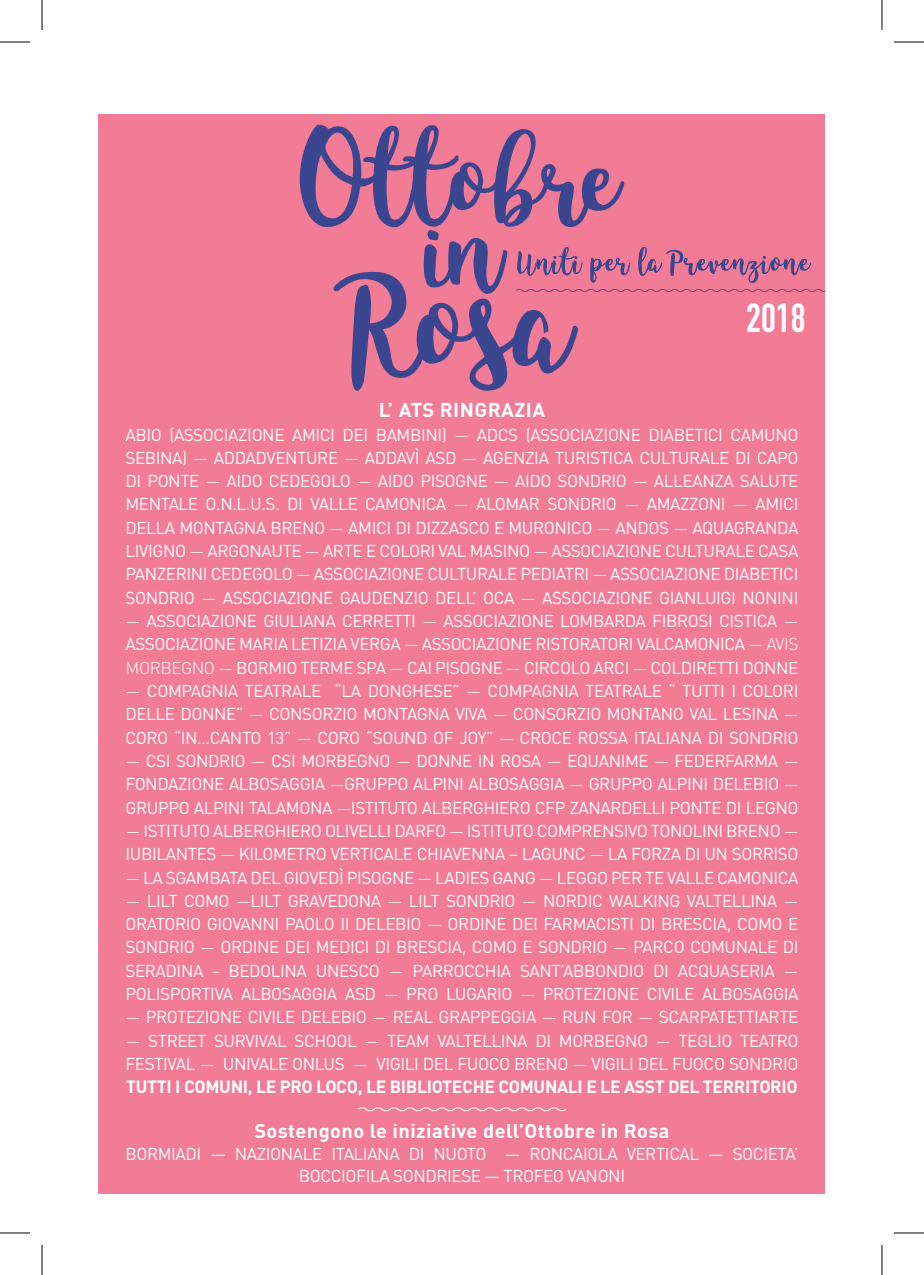
<style>
.page{position:relative;width:924px;height:1275px;background:#fff}
.page>*{position:absolute;margin:0;border:0;box-sizing:border-box;transform-origin:0 0}
.t1{font:700 40px "DIN Condensed";color:#fff}
.t2{font:700 19.8px "DIN";letter-spacing:.02em;color:#fff}
.t3{font:700 19.6px "DIN";letter-spacing:.02em;color:#fff}
.t4{font:700 17.6px "DIN";letter-spacing:-.02em;color:#fff}
.t5{font:17px/23.4px "DIN";letter-spacing:-.025em;color:#fff;text-align:justify}
.s1{font-weight:300}
</style>
<div class="page">
<div style="left:99px;top:114px;width:725px;height:1079px;background:#f27b96"></div>
<svg style="left:358px;top:1107px;width:208px;height:5px"></svg>
<svg style="left:300px;top:124px;width:524px;height:267px"></svg>
<hr style="left:0;top:42px;width:30px;height:1px;background:#000">
<hr style="left:893px;top:42px;width:30px;height:1px;background:#000">
<hr style="left:0;top:1232px;width:30px;height:1px;background:#000">
<hr style="left:893px;top:1232px;width:30px;height:1px;background:#000">
<hr style="left:42px;top:0;width:1px;height:30px;background:#000">
<hr style="left:42px;top:1245px;width:1px;height:30px;background:#000">
<hr style="left:881px;top:0;width:1px;height:30px;background:#000">
<hr style="left:881px;top:1245px;width:1px;height:30px;background:#000">
<p class="t2" style="left:379px;top:397px;width:168px">L’ ATS RINGRAZIA</p>
<h1 class="t1" style="left:745px;top:291px;width:61px">2018</h1>
<p class="t5" style="left:125px;top:422px;width:674px">ABIO (ASSOCIAZIONE AMICI DEI BAMBINI) <span class="s1">—</span> ADCS (ASSOCIAZIONE DIABETICI CAMUNO SEBINA) <span class="s1">—</span> ADDADVENTURE <span class="s1">—</span> ADDAVÌ ASD <span class="s1">—</span> AGENZIA TURISTICA CULTURALE DI CAPO DI PONTE <span class="s1">—</span> AIDO CEDEGOLO <span class="s1">—</span> AIDO PISOGNE <span class="s1">—</span> AIDO SONDRIO <span class="s1">—</span> ALLEANZA SALUTE MENTALE O.N.L.U.S. DI VALLE CAMONICA <span class="s1">—</span> ALOMAR SONDRIO <span class="s1">—</span> AMAZZONI <span class="s1">—</span> AMICI DELLA MONTAGNA BRENO <span class="s1">—</span> AMICI DI DIZZASCO E MURONICO <span class="s1">—</span> ANDOS <span class="s1">—</span> AQUAGRANDA LIVIGNO <span class="s1">—</span> ARGONAUTE <span class="s1">—</span> ARTE E COLORI VAL MASINO <span class="s1">—</span> ASSOCIAZIONE CULTURALE CASA PANZERINI CEDEGOLO <span class="s1">—</span> ASSOCIAZIONE CULTURALE PEDIATRI <span class="s1">—</span> ASSOCIAZIONE DIABETICI SONDRIO <span class="s1">—</span> ASSOCIAZIONE GAUDENZIO DELL’ OCA <span class="s1">—</span> ASSOCIAZIONE GIANLUIGI NONINI</p>
<p class="t5" style="left:125px;top:609px;width:674px"><span class="s1">—</span> ASSOCIAZIONE GIULIANA CERRETTI <span class="s1">—</span> ASSOCIAZIONE LOMBARDA FIBROSI CISTICA <span class="s1">— </span>ASSOCIAZIONE MARIA LETIZIA VERGA <span class="s1">—</span> ASSOCIAZIONE RISTORATORI VALCAMONICA <span class="s1">— AVIS MORBEGNO —</span> BORMIO TERME SPA <span class="s1">—</span> CAI PISOGNE <span class="s1">—</span> CIRCOLO ARCI <span class="s1">—</span> COLDIRETTI DONNE</p>
<p class="t5" style="left:125px;top:679px;width:674px"><span class="s1">—</span> COMPAGNIA TEATRALE “LA DONGHESE” <span class="s1">—</span> COMPAGNIA TEATRALE “ TUTTI I COLORI DELLE DONNE” <span class="s1">—</span> CONSORZIO MONTAGNA VIVA <span class="s1">—</span> CONSORZIO MONTANO VAL LESINA <span class="s1">— </span>CORO “IN…CANTO 13” <span class="s1">—</span> CORO “SOUND OF JOY” <span class="s1">—</span> CROCE ROSSA ITALIANA DI SONDRIO</p>
<p class="t5" style="left:125px;top:749px;width:674px"><span class="s1">—</span> CSI SONDRIO <span class="s1">—</span> CSI MORBEGNO <span class="s1">—</span> DONNE IN ROSA <span class="s1">—</span> EQUANIME <span class="s1">—</span> FEDERFARMA <span class="s1">— </span>FONDAZIONE ALBOSAGGIA <span class="s1">—</span>GRUPPO ALPINI ALBOSAGGIA <span class="s1">—</span> GRUPPO ALPINI DELEBIO <span class="s1">— </span>GRUPPO ALPINI TALAMONA <span class="s1">—</span>ISTITUTO ALBERGHIERO CFP ZANARDELLI PONTE DI LEGNO</p>
<p class="t5" style="left:125px;top:818px;width:674px"><span class="s1">—</span> ISTITUTO ALBERGHIERO OLIVELLI DARFO <span class="s1">—</span> ISTITUTO COMPRENSIVO TONOLINI BRENO <span class="s1">—<br></span>IUBILANTES <span class="s1">—</span> KILOMETRO VERTICALE CHIAVENNA – LAGUNC <span class="s1">—</span> LA FORZA DI UN SORRISO</p>
<p class="t5" style="left:125px;top:865px;width:674px"><span class="s1">—</span> LA SGAMBATA DEL GIOVEDÌ PISOGNE <span class="s1">—</span> LADIES GANG <span class="s1">—</span> LEGGO PER TE VALLE CAMONICA</p>
<p class="t5" style="left:125px;top:888px;width:674px"><span class="s1">—</span> LILT COMO <span class="s1">—</span>LILT GRAVEDONA <span class="s1">—</span> LILT SONDRIO <span class="s1">—</span> NORDIC WALKING VALTELLINA <span class="s1">— </span>ORATORIO GIOVANNI PAOLO II DELEBIO <span class="s1">—</span> ORDINE DEI FARMACISTI DI BRESCIA, COMO E SONDRIO <span class="s1">—</span> ORDINE DEI MEDICI DI BRESCIA, COMO E SONDRIO <span class="s1">—</span> PARCO COMUNALE DI SERADINA - BEDOLINA UNESCO <span class="s1">—</span> PARROCCHIA SANT’ABBONDIO DI ACQUASERIA <span class="s1">— </span>POLISPORTIVA ALBOSAGGIA ASD <span class="s1">—</span> PRO LUGARIO <span class="s1">—</span> PROTEZIONE CIVILE ALBOSAGGIA</p>
<p class="t5" style="left:125px;top:1005px;width:674px"><span class="s1">—</span> PROTEZIONE CIVILE DELEBIO <span class="s1">—</span> REAL GRAPPEGGIA <span class="s1">—</span> RUN FOR <span class="s1">—</span> SCARPATETTIARTE</p>
<p class="t5" style="left:125px;top:1028px;width:674px"><span class="s1">—</span> STREET SURVIVAL SCHOOL <span class="s1">—</span> TEAM VALTELLINA DI MORBEGNO <span class="s1">—</span> TEGLIO TEATRO<br>FESTIVAL <span class="s1">—</span> UNIVALE ONLUS <span class="s1">—</span> VIGILI DEL FUOCO BRENO <span class="s1">—</span> VIGILI DEL FUOCO SONDRIO</p>
<p class="t4" style="left:126px;top:1075px;width:672px">TUTTI I COMUNI, LE PRO LOCO, LE BIBLIOTECHE COMUNALI E LE ASST DEL TERRITORIO</p>
<p class="t3" style="left:254px;top:1118px;width:416px">Sostengono le iniziative dell’Ottobre in Rosa</p>
<p class="t5" style="left:125px;top:1142px;width:674px;line-height:22px;text-align:center">BORMIADI — NAZIONALE ITALIANA DI NUOTO — RONCAIOLA VERTICAL — SOCIETA’<br>BOCCIOFILA SONDRIESE — TROFEO VANONI</p>
</div>
